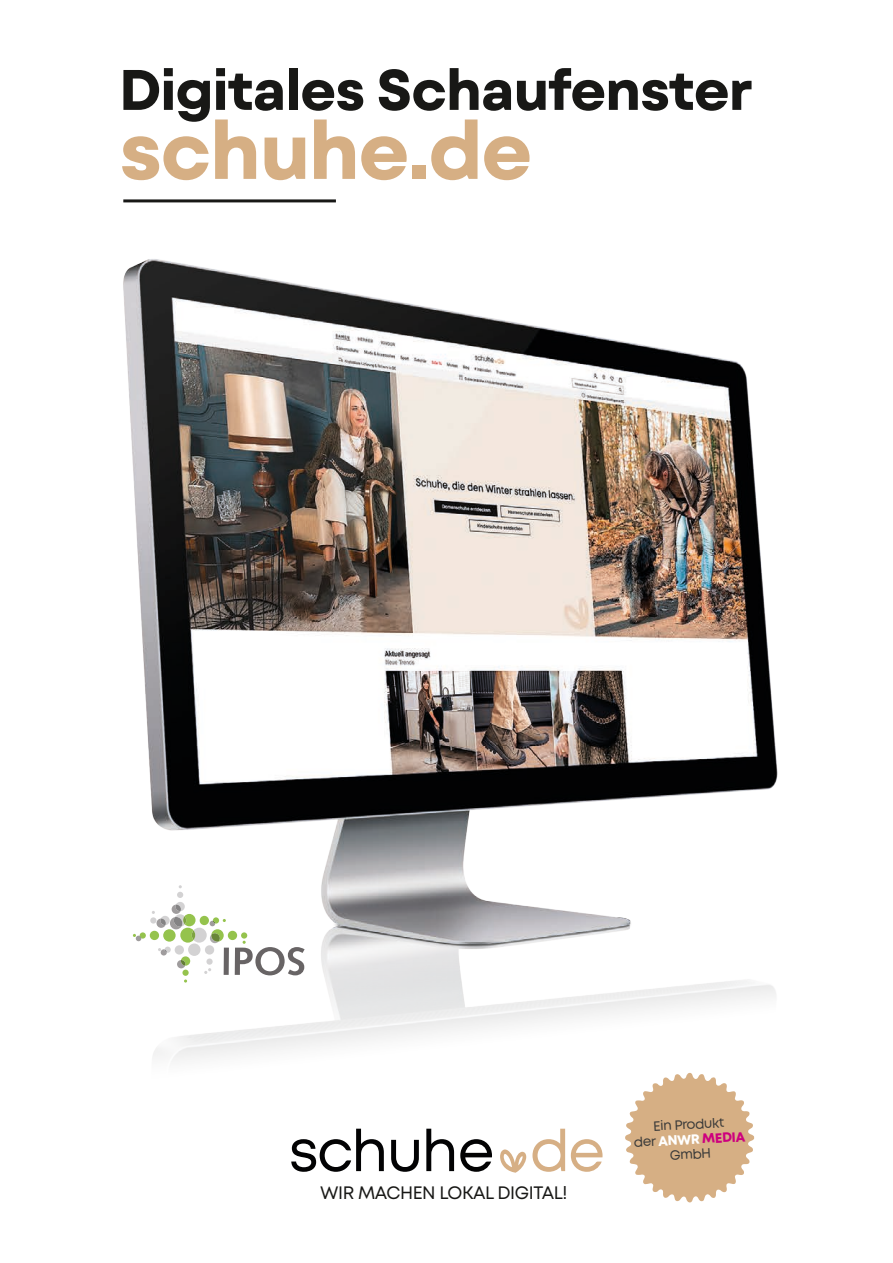
<style>
.page{position:relative;width:893px;height:1263px;background:#fff}
.page>*{position:absolute;margin:0;border:0;box-sizing:border-box;transform-origin:0 0}
.t1{font:700 81px "Mont Blanc";letter-spacing:-.025em;color:#d6af84}
.t2{font:700 57px "Mont Blanc";letter-spacing:-.025em;color:#181816}
.t3{font:18px "Mont";letter-spacing:-.025em;color:#181816}
.t4{font:13.5px/15px "Mont";color:#3a3a39;text-align:center}
.s1{font-family:"Mont Blanc";font-weight:700;color:#fff}
.s2{font-family:"Mont Blanc";font-weight:700;color:#cd007e}
</style>
<div class="page">
<img style="left:123px;top:259px;width:655px;height:944px">
<div style="left:228px;top:931px;width:9px;height:9px;background:#95c34d;border-radius:50%"></div>
<div style="left:224px;top:948px;width:5px;height:27px;background:#686465"></div>
<svg style="left:235px;top:932px;width:70px;height:43px"></svg>
<svg style="left:133px;top:885px;width:93px;height:97px"></svg>
<hr style="left:123px;top:199px;width:213px;height:3px;background:#181816">
<svg style="left:500px;top:1149px;width:26px;height:24px"></svg>
<svg style="left:291px;top:1129px;width:93px;height:43px"></svg>
<svg style="left:391px;top:1140px;width:28px;height:32px"></svg>
<svg style="left:426px;top:1129px;width:28px;height:42px"></svg>
<svg style="left:460px;top:1139px;width:32px;height:33px"></svg>
<svg style="left:532px;top:1129px;width:33px;height:43px"></svg>
<svg style="left:571px;top:1139px;width:31px;height:33px"></svg>
<svg style="left:625px;top:1073px;width:129px;height:129px"></svg>
<p class="t2" style="left:119px;top:54px;width:635px">Digitales Schaufenster</p>
<p class="t1" style="left:119px;top:99px;width:415px">schuhe.de</p>
<p class="t3" style="left:320px;top:1181px;width:249px">WIR MACHEN LOKAL DIGITAL!</p>
<p class="t4" style="left:653px;top:1119px;width:73px;rotate:-3deg">Ein Produkt</p>
<p class="t4" style="left:634px;top:1135px;width:113px;rotate:-3deg">der <span class="s1">ANWR</span> <span class="s2">MEDIA<br></span>GmbH</p>
</div>
